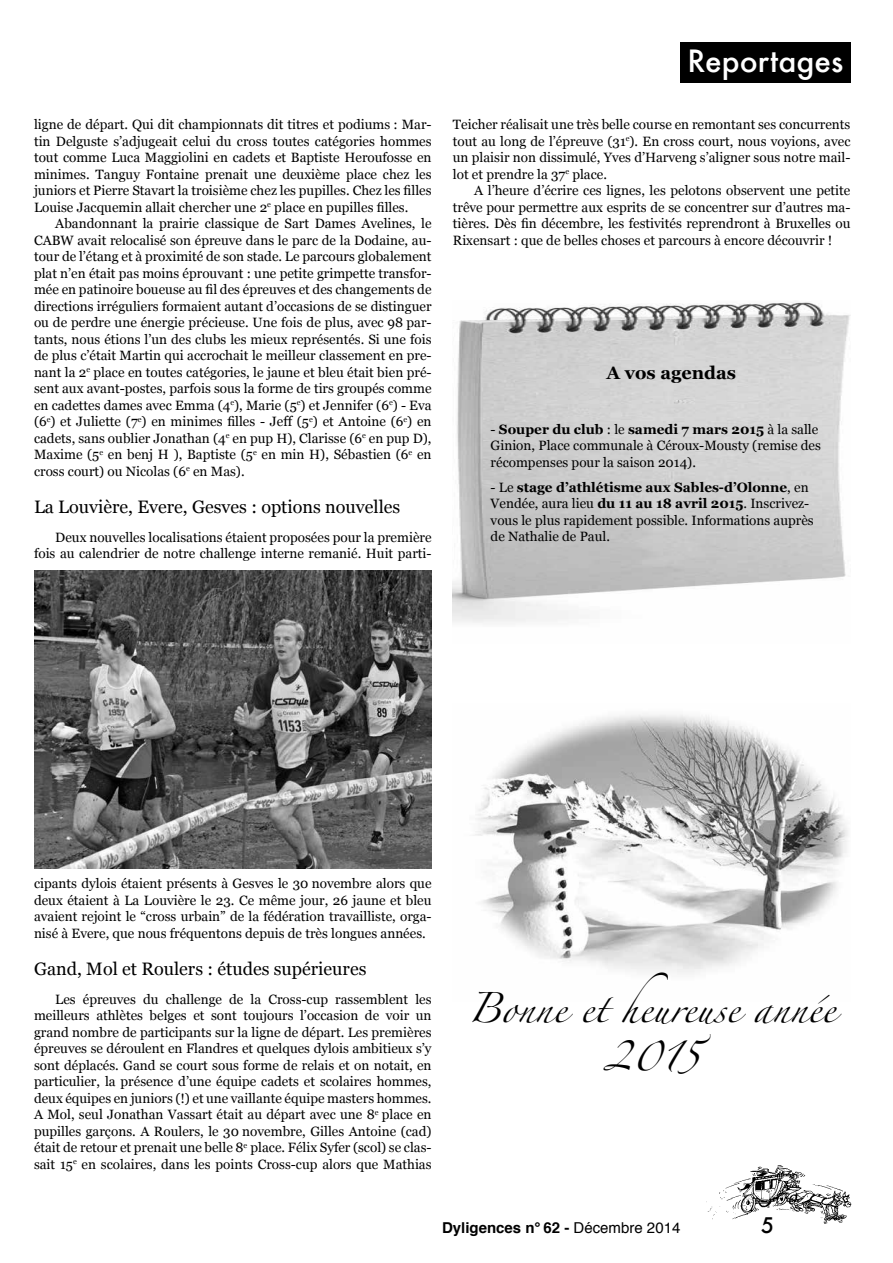
<style>
.page{position:relative;width:893px;height:1263px;background:#fff}
.page>*{position:absolute;margin:0;border:0;box-sizing:border-box;transform-origin:0 0}
.t1{font:500 30px "Futura";color:#fff}
.t2{font:27px/48px "Zapfino";color:#000;text-align:center}
.t3{font:500 21px "Futura";color:#000}
.t4{font:18px "Georgia";color:#000}
.t5{font:700 18px "Georgia";color:#000}
.t6{font:700 15px "Helvetica";color:#000}
.t7{font:13.5px/16.5px "Georgia";color:#000;text-align:justify}
.s1{font-weight:700}
.s2{font-weight:400}
</style>
<div class="page">
<img style="left:706px;top:1165px;width:146px;height:59px">
<div style="left:680px;top:43px;width:170px;height:40px;background:#000"></div>
<img style="left:34px;top:571px;width:398px;height:298px">
<img style="left:453px;top:302px;width:397px;height:321px">
<img style="left:475px;top:714px;width:373px;height:260px">
<p class="t7" style="left:34px;top:116px;width:399px">ligne de départ. Qui dit championnats dit titres et podiums : Mar&shy;tin Delguste s’adjugeait celui du cross toutes catégories hommes tout comme Luca Maggiolini en cadets et Baptiste Heroufosse en minimes. Tanguy Fontaine prenait une deuxième place chez les juniors et Pierre Stavart la troisième chez les pupilles. Chez les filles Louise Jacquemin allait chercher une 2<sup>e</sup> place en pupilles filles.</p>
<p class="t7" style="left:34px;top:215px;width:399px;text-indent:21px">Abandonnant la prairie classique de Sart Dames Avelines, le CABW avait relocalisé son épreuve dans le parc de la Dodaine, au&shy;tour de l’étang et à proximité de son stade. Le parcours globalement plat n’en était pas moins éprouvant : une petite grimpette transfor&shy;mée en patinoire boueuse au fil des épreuves et des changements de directions irréguliers formaient autant d’occasions de se distinguer ou de perdre une énergie précieuse. Une fois de plus, avec 98 par&shy;tants, nous étions l’un des clubs les mieux représentés. Si une fois de plus c’était Martin qui accrochait le meilleur classement en pre&shy;nant la 2<sup>e</sup> place en toutes catégories, le jaune et bleu était bien pré&shy;sent aux avant-postes, parfois sous la forme de tirs groupés comme en cadettes dames avec Emma (4<sup>e</sup>), Marie (5<sup>e</sup>) et Jennifer (6<sup>e</sup>) - Eva (6<sup>e</sup>) et Juliette (7<sup>e</sup>) en minimes filles - Jeff (5<sup>e</sup>) et Antoine (6<sup>e</sup>) en cadets, sans oublier Jonathan (4<sup>e</sup> en pup H), Clarisse (6<sup>e</sup> en pup D), Maxime (5<sup>e</sup> en benj H ), Baptiste (5<sup>e</sup> en min H), Sébastien (6<sup>e</sup> en cross court) ou Nicolas (6<sup>e</sup> en Mas).</p>
<h3 class="t4" style="left:34px;top:494px;width:368px">La Louvière, Evere, Gesves : options nouvelles</h3>
<p class="t7" style="left:34px;top:528px;width:399px;text-align:right">Deux nouvelles localisations étaient proposées pour la première fois au calendrier de notre challenge interne remanié. Huit parti-</p>
<h1 class="t1" style="left:688px;top:41px;width:157px">Reportages</h1>
<p class="t7" style="left:453px;top:116px;width:399px">Teicher réalisait une très belle course en remontant ses concurrents tout au long de l’épreuve (31<sup>e</sup>). En cross court, nous voyions, avec un plaisir non dissimulé, Yves d’Harveng s’aligner sous notre mail&shy;lot et prendre la 37<sup>e</sup> place.</p>
<p class="t7" style="left:453px;top:182px;width:399px;text-indent:21px">A l’heure d’écrire ces lignes, les pelotons observent une petite trêve pour permettre aux esprits de se concentrer sur d’autres ma&shy;tières. Dès fin décembre, les festivités reprendront à Bruxelles ou Rixensart : que de belles choses et parcours à encore découvrir !</p>
<h3 class="t5" style="left:607px;top:359px;width:131px">A vos agendas</h3>
<p class="t7" style="left:491px;top:420px;width:332px;text-align:left">- <span class="s1">Souper du club</span> : le <span class="s1">samedi 7 mars 2015</span> à la salle<br>Ginion, Place communale à Céroux-Mousty (remise des récompenses pour la saison 2014).</p>
<p class="t7" style="left:491px;top:478px;width:325px;text-align:left">- Le <span class="s1">stage d’athlétisme aux Sables-d’Olonne</span>, en Vendée, aura lieu <span class="s1">du 11 au 18 avril 2015</span>. Inscrivez&shy;vous le plus rapidement possible. Informations auprès de Nathalie de Paul.</p>
<p class="t7" style="left:34px;top:875px;width:399px">cipants dylois étaient présents à Gesves le 30 novembre alors que deux étaient à La Louvière le 23. Ce même jour, 26 jaune et bleu avaient rejoint le “cross urbain” de la fédération travailliste, orga&shy;nisé à Evere, que nous fréquentons depuis de très longues années.</p>
<h3 class="t4" style="left:34px;top:956px;width:334px">Gand, Mol et Roulers : études supérieures</h3>
<p class="t7" style="left:34px;top:990px;width:399px;text-indent:21px">Les épreuves du challenge de la Cross-cup rassemblent les meilleurs athlètes belges et sont toujours l’occasion de voir un grand nombre de participants sur la ligne de départ. Les premières épreuves se déroulent en Flandres et quelques dylois ambitieux s’y sont déplacés. Gand se court sous forme de relais et on notait, en particulier, la présence d’une équipe cadets et scolaires hommes, deux équipes en juniors (!) et une vaillante équipe masters hommes.<br>A Mol, seul Jonathan Vassart était au départ avec une 8<sup>e</sup> place en pupilles garçons. A Roulers, le 30 novembre, Gilles Antoine (cad) était de retour et prenait une belle 8<sup>e</sup> place. Félix Syfer (scol) se clas&shy;sait 15<sup>e</sup> en scolaires, dans les points Cross-cup alors que Mathias</p>
<h2 class="t2" style="left:468px;top:988px;width:369px">Bonne et heureuse année<br>2015</h2>
<p class="t6" style="left:442px;top:1216px;width:240px">Dyligences n° 62 - <span class="s2">Décembre 2014</span></p>
<h3 class="t3" style="left:761px;top:1211px;width:14px">5</h3>
</div>
